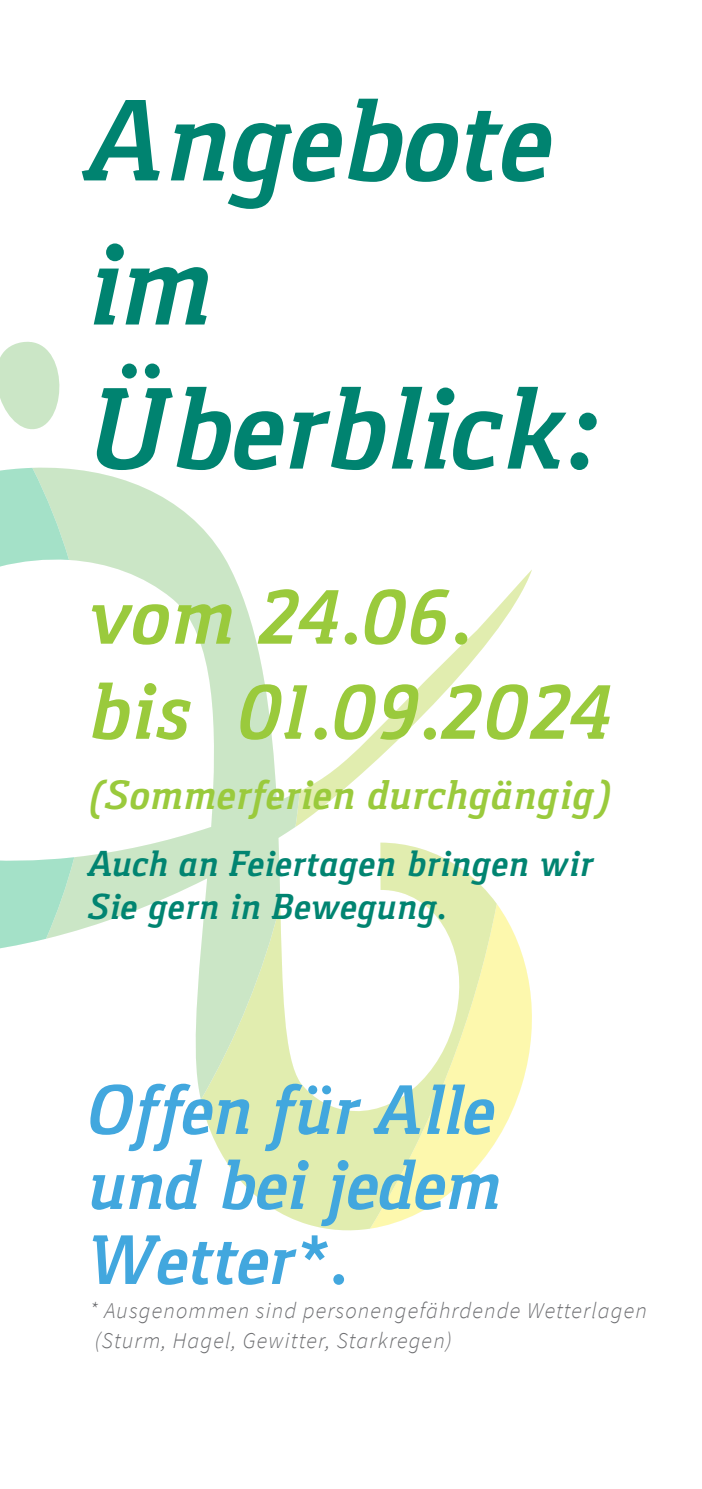
<style>
.page{position:relative;width:702px;height:1489px;background:#fff}
.page>*{position:absolute;margin:0;border:0;box-sizing:border-box;transform-origin:0 0}
.t1{font:italic 700 120px/144px "Gaspar";color:#008370}
.t2{font:italic 700 82.5px/95px "Gaspar";letter-spacing:.02em;color:#9aca3c}
.t3{font:italic 700 72.5px/75px "Gaspar";color:#42a7de;text-align:justify}
.t4{font:italic 700 42.5px "Gaspar";letter-spacing:.02em;color:#9aca3c}
.t5{font:italic 700 37.5px/42.5px "Gaspar";letter-spacing:.02em;color:#018471}
.t6{font:italic 300 22.5px/30px "Source Sans Pro";letter-spacing:.05em;color:#6d6e71}
</style>
<div class="page">
<svg style="left:201px;top:570px;width:331px;height:661px"></svg>
<svg style="left:74px;top:469px;width:226px;height:630px"></svg>
<svg style="left:0;top:341px;width:74px;height:608px"></svg>
<h1 class="t1" style="left:89px;top:69px;width:516px">Angebote im<br>Überblick:</h1>
<h2 class="t2" style="left:89px;top:569px;width:525px">vom 24.06.<br>bis 01.09.2024</h2>
<h3 class="t4" style="left:89px;top:770px;width:524px">(Sommerferien durchgängig)</h3>
<h3 class="t5" style="left:89px;top:842px;width:505px">Auch an Feiertagen bringen wir<br>Sie gern in Bewegung.</h3>
<h3 class="t3" style="left:89px;top:1072px;width:413px">Offen für Alle und bei jedem Wetter*.</h3>
<p class="t6" style="left:89px;top:1295px;width:559px">* Ausgenommen sind personengefährdende Wetterlagen (Sturm, Hagel, Gewitter, Starkregen)</p>
</div>
